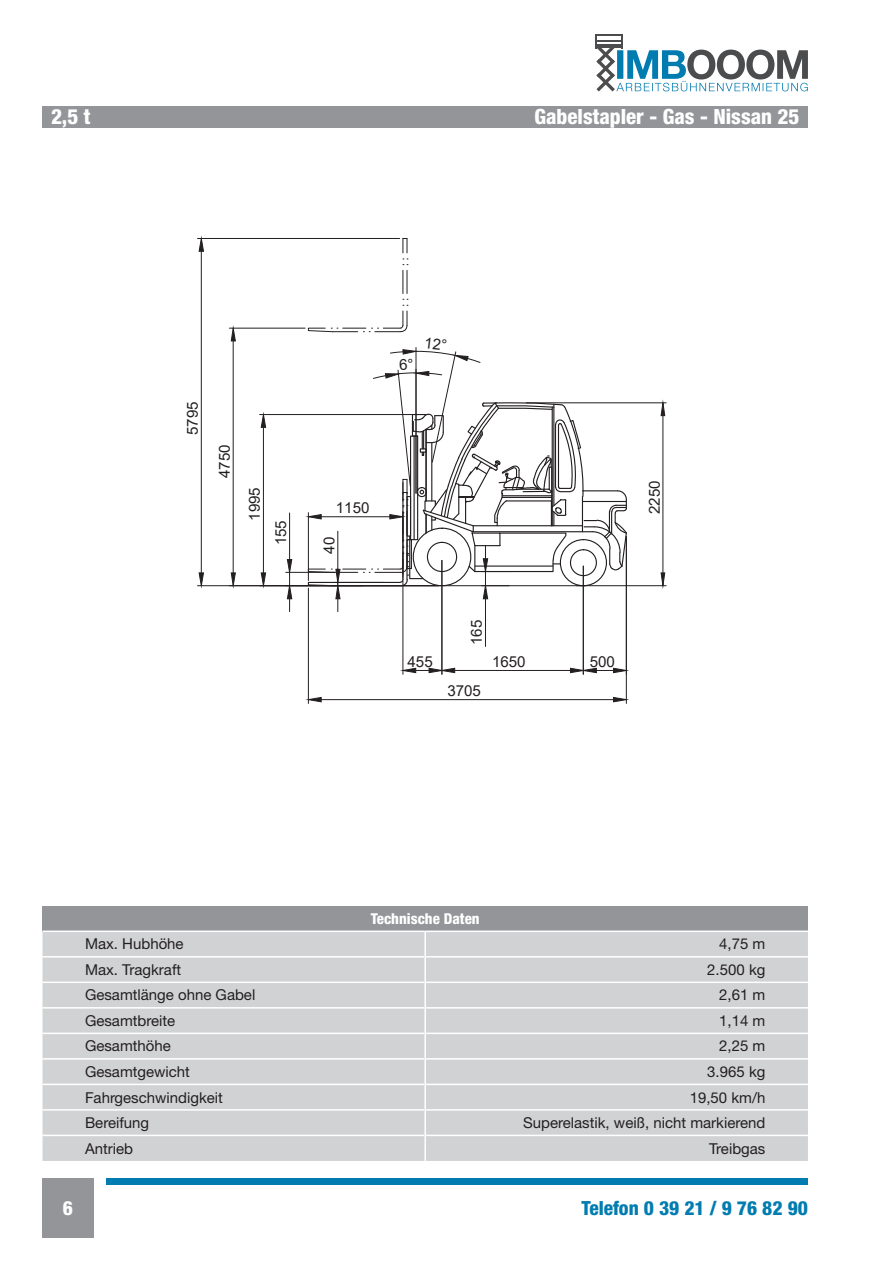
<style>
.page{position:relative;width:893px;height:1263px;background:#fff}
.page>*{position:absolute;margin:0;border:0;box-sizing:border-box;transform-origin:0 0}
.t1{font:800 condensed 21px "Helvetica Neue LT Pro";color:#fff}
.t2{font:800 condensed 19.5px "Helvetica Neue LT Pro";color:#007cb0}
.t3{font:800 condensed 19.5px "Helvetica Neue LT Pro";color:#fff}
.t4{font:15.15px "Arial";color:#231f20}
.t5{font:15px "Helvetica Neue LT Pro";color:#231f20}
.t6{font:800 condensed 15px "Helvetica Neue LT Pro";color:#fff}
</style>
<div class="page">
<div style="left:43px;top:1178px;width:51px;height:59px;background:#939598"></div>
<div style="left:43px;top:106px;width:765px;height:22px;background:#939598"></div>
<svg style="left:403px;top:259px;width:5px;height:34px"></svg>
<svg style="left:403px;top:238px;width:5px;height:15px"></svg>
<hr style="left:526px;top:402px;width:140px;height:1px;background:#231f20">
<hr style="left:577px;top:585px;width:89px;height:1px;background:#231f20">
<hr style="left:663px;top:416px;width:1px;height:157px;background:#231f20">
<svg style="left:660px;top:402px;width:5px;height:14px"></svg>
<svg style="left:660px;top:572px;width:5px;height:14px"></svg>
<hr style="left:485px;top:599px;width:1px;height:47px;background:#231f20">
<hr style="left:455px;top:670px;width:115px;height:1px;background:#231f20">
<hr style="left:583px;top:566px;width:1px;height:108px;background:#231f20">
<svg style="left:570px;top:667px;width:56px;height:6px"></svg>
<hr style="left:626px;top:536px;width:1px;height:167px;background:#231f20">
<hr style="left:308px;top:588px;width:1px;height:115px;background:#231f20">
<hr style="left:321px;top:699px;width:292px;height:1px;background:#231f20">
<svg style="left:613px;top:697px;width:14px;height:5px"></svg>
<svg style="left:308px;top:697px;width:14px;height:5px"></svg>
<hr style="left:442px;top:560px;width:1px;height:114px;background:#231f20">
<hr style="left:403px;top:581px;width:1px;height:93px;background:#231f20">
<svg style="left:402px;top:667px;width:53px;height:6px"></svg>
<hr style="left:260px;top:414px;width:153px;height:1px;background:#231f20">
<hr style="left:263px;top:427px;width:1px;height:146px;background:#231f20">
<svg style="left:260px;top:572px;width:6px;height:13px"></svg>
<svg style="left:260px;top:415px;width:6px;height:13px"></svg>
<hr style="left:229px;top:328px;width:76px;height:1px;background:#231f20">
<hr style="left:233px;top:341px;width:1px;height:232px;background:#231f20">
<svg style="left:231px;top:572px;width:5px;height:13px"></svg>
<svg style="left:231px;top:327px;width:5px;height:15px"></svg>
<hr style="left:197px;top:585px;width:388px;height:1px;background:#231f20">
<hr style="left:197px;top:238px;width:203px;height:1px;background:#231f20">
<hr style="left:201px;top:251px;width:1px;height:322px;background:#231f20">
<svg style="left:198px;top:572px;width:6px;height:14px"></svg>
<svg style="left:198px;top:239px;width:6px;height:13px"></svg>
<hr style="left:286px;top:572px;width:49px;height:1px;background:#231f20">
<hr style="left:289px;top:513px;width:1px;height:46px;background:#231f20">
<svg style="left:287px;top:559px;width:5px;height:53px"></svg>
<div style="left:43px;top:906px;width:765px;height:25px;background:#939598"></div>
<div style="left:43px;top:932px;width:765px;height:229px;background:#d1d2d4"></div>
<div style="left:43px;top:957px;width:765px;height:178px;background:#d1d2d4"></div>
<hr style="left:43px;top:956px;width:381px;height:1px;background:#fff">
<hr style="left:426px;top:956px;width:382px;height:1px;background:#fff">
<hr style="left:43px;top:981px;width:381px;height:2px;background:#fff">
<hr style="left:426px;top:981px;width:382px;height:2px;background:#fff">
<hr style="left:43px;top:1007px;width:381px;height:1px;background:#fff">
<hr style="left:426px;top:1007px;width:382px;height:1px;background:#fff">
<hr style="left:43px;top:1032px;width:381px;height:2px;background:#fff">
<hr style="left:426px;top:1032px;width:382px;height:2px;background:#fff">
<hr style="left:43px;top:1058px;width:381px;height:1px;background:#fff">
<hr style="left:426px;top:1058px;width:382px;height:1px;background:#fff">
<hr style="left:43px;top:1084px;width:381px;height:1px;background:#fff">
<hr style="left:43px;top:1109px;width:381px;height:2px;background:#fff">
<hr style="left:43px;top:1135px;width:381px;height:1px;background:#fff">
<hr style="left:426px;top:1109px;width:382px;height:2px;background:#fff">
<hr style="left:426px;top:1084px;width:382px;height:1px;background:#fff">
<hr style="left:426px;top:1135px;width:382px;height:1px;background:#fff">
<hr style="left:424px;top:930px;width:2px;height:27px;background:#fff">
<hr style="left:424px;top:957px;width:2px;height:25px;background:#fff">
<hr style="left:424px;top:982px;width:2px;height:26px;background:#fff">
<hr style="left:424px;top:1008px;width:2px;height:25px;background:#fff">
<hr style="left:424px;top:1033px;width:2px;height:26px;background:#fff">
<hr style="left:424px;top:1059px;width:2px;height:25px;background:#fff">
<hr style="left:424px;top:1084px;width:2px;height:26px;background:#fff">
<hr style="left:424px;top:1110px;width:2px;height:25px;background:#fff">
<hr style="left:424px;top:1135px;width:2px;height:26px;background:#fff">
<hr style="left:43px;top:930px;width:381px;height:2px;background:#fff">
<hr style="left:426px;top:930px;width:382px;height:2px;background:#fff">
<div style="left:106px;top:1178px;width:702px;height:6px;background:#007cb0"></div>
<svg style="left:595px;top:34px;width:213px;height:58px"></svg>
<svg style="left:307px;top:299px;width:321px;height:313px"></svg>
<h1 class="t1" style="left:51px;top:104px;width:41px">2,5 t</h1>
<h1 class="t1" style="left:534px;top:104px;width:267px">Gabelstapler - Gas - Nissan 25</h1>
<p class="t4" style="left:182px;top:435px;width:35px;rotate:-90deg">5795</p>
<p class="t4" style="left:214px;top:478px;width:35px;rotate:-90deg">4750</p>
<p class="t4" style="left:244px;top:521px;width:35px;rotate:-90deg">1995</p>
<p class="t4" style="left:270px;top:545px;width:27px;rotate:-90deg">155</p>
<p class="t4" style="left:336px;top:497px;width:35px">1150</p>
<p class="t4" style="left:319px;top:553px;width:18px;rotate:-90deg">40</p>
<p class="t4" style="left:644px;top:514px;width:35px;rotate:-90deg">2250</p>
<p class="t4" style="left:408px;top:651px;width:27px">455</p>
<p class="t4" style="left:466px;top:645px;width:27px;rotate:-90deg">165</p>
<p class="t4" style="left:447px;top:680px;width:35px">3705</p>
<p class="t4" style="left:492px;top:651px;width:35px">1650</p>
<p class="t4" style="left:590px;top:651px;width:27px">500</p>
<p class="t6" style="left:371px;top:909px;width:110px">Technische Daten</p>
<p class="t5" style="left:85px;top:935px;width:100px">Max. Hubhöhe</p>
<p class="t5" style="left:719px;top:935px;width:48px">4,75 m</p>
<p class="t5" style="left:85px;top:960px;width:98px">Max. Tragkraft</p>
<p class="t5" style="left:707px;top:960px;width:60px">2.500 kg</p>
<p class="t5" style="left:85px;top:986px;width:172px">Gesamtlänge ohne Gabel</p>
<p class="t5" style="left:719px;top:986px;width:48px">2,61 m</p>
<p class="t5" style="left:85px;top:1011px;width:92px">Gesamtbreite</p>
<p class="t5" style="left:719px;top:1011px;width:48px">1,14 m</p>
<p class="t5" style="left:85px;top:1037px;width:87px">Gesamthöhe</p>
<p class="t5" style="left:719px;top:1037px;width:48px">2,25 m</p>
<p class="t5" style="left:85px;top:1062px;width:107px">Gesamtgewicht</p>
<p class="t5" style="left:707px;top:1062px;width:60px">3.965 kg</p>
<p class="t5" style="left:85px;top:1088px;width:139px">Fahrgeschwindigkeit</p>
<p class="t5" style="left:690px;top:1088px;width:77px">19,50 km/h</p>
<p class="t5" style="left:85px;top:1113px;width:66px">Bereifung</p>
<p class="t5" style="left:523px;top:1113px;width:244px">Superelastik, weiß, nicht markierend</p>
<p class="t5" style="left:85px;top:1139px;width:50px">Antrieb</p>
<p class="t5" style="left:709px;top:1139px;width:58px">Treibgas</p>
<h2 class="t3" style="left:63px;top:1196px;width:12px">6</h2>
<h2 class="t2" style="left:581px;top:1196px;width:228px">Telefon 0 39 21 / 9 76 82 90</h2>
</div>
